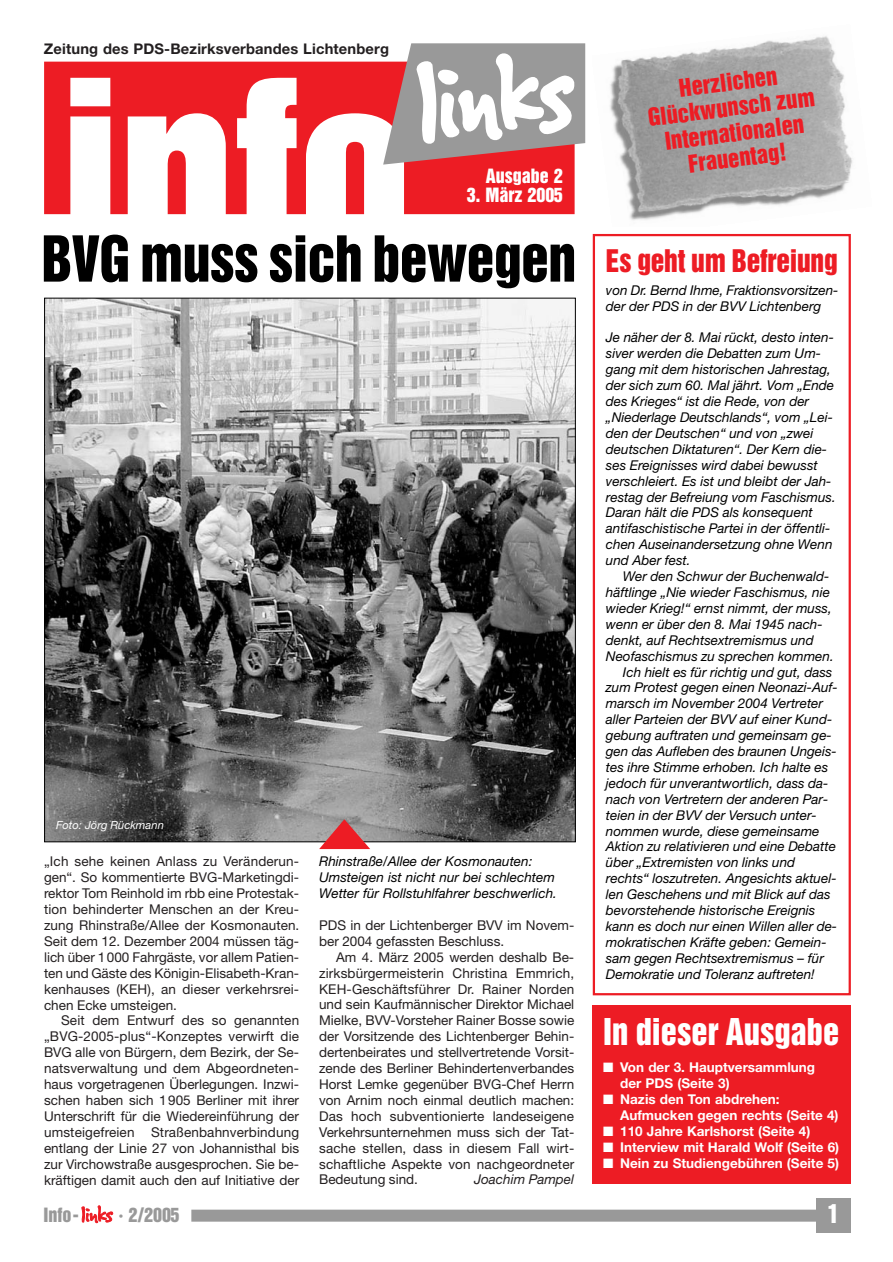
<style>
.page{position:relative;width:893px;height:1262px;background:#fff}
.page>*{position:absolute;margin:0;border:0;box-sizing:border-box;transform-origin:0 0}
.t1{font:57.9px "Helvetica Inserat";letter-spacing:-.01em;color:#000;scale:.96 1}
.t2{font:33.75px "Helvetica Inserat";color:#fff;scale:.96 1}
.t3{font:28.5px "Helvetica Inserat";letter-spacing:-.01em;color:#ed1c24;scale:.96 1}
.t4{font:24px "Helvetica Inserat";color:#fff}
.t5{font:22.5px/25.5px "Helvetica Inserat";color:#ed1c24;text-align:center}
.t6{font:18px "Helvetica Inserat";color:#fff}
.t7{font:18px "Helvetica Inserat";color:#999}
.t8{font:700 14.7px "Helvetica Neue";letter-spacing:.01em;color:#231f20}
.t9{font:italic 13.5px/15.9px "Helvetica Neue";color:#000}
.t10{font:13.5px/15.9px "Helvetica Neue";color:#231f20;text-align:justify}
.t11{font:700 13.5px/15.9px "Helvetica Neue";color:#fff}
.t12{font:italic 13.5px "Helvetica Neue";color:#231f20}
.t13{font:italic 11.25px "Helvetica Neue";color:#fff}
</style>
<div class="page">
<img style="left:610px;top:36px;width:243px;height:185px">
<svg style="left:81px;top:1205px;width:33px;height:19px"></svg>
<div style="left:191px;top:1209px;width:657px;height:12px;background:#999"></div>
<div style="left:816px;top:1198px;width:34px;height:34px;background:#999"></div>
<svg style="left:44px;top:62px;width:530px;height:152px;fill:#ed1c24"></svg>
<svg style="left:346px;top:142px;width:18px;height:72px"></svg>
<svg style="left:383px;top:43px;width:202px;height:122px"></svg>
<div style="left:592px;top:1005px;width:258px;height:179px;background:#ed1c24"></div>
<div style="left:592px;top:234px;width:258px;height:761px;border:2px solid #ed1c24"></div>
<img style="left:46px;top:300px;width:527px;height:540px">
<svg style="left:319px;top:819px;width:51px;height:30px;background:#c65e62"></svg>
<p class="t8" style="left:44px;top:43px;width:346px">Zeitung des PDS-Bezirksverbandes Lichtenberg</p>
<h3 class="t6" style="left:485px;top:168px;width:78px">Ausgabe 2</h3>
<h3 class="t6" style="left:467px;top:188px;width:97px">3. März 2005</h3>
<h1 class="t1" style="left:42px;top:235px;width:558px">BVG muss sich bewegen</h1>
<p class="t13" style="left:56px;top:820px;width:109px">Foto: Jörg Rückmann</p>
<p class="t10" style="left:44px;top:855px;width:257px">„Ich sehe keinen Anlass zu Veränderun&shy;gen“. So kommentierte BVG-Marketingdi&shy;rektor Tom Reinhold im rbb eine Protestak&shy;tion behinderter Menschen an der Kreu&shy;zung Rhinstraße/Allee der Kosmonauten.<br>Seit dem 12. Dezember 2004 müssen täg&shy;lich über 1000 Fahrgäste, vor allem Patien&shy;ten und Gäste des Königin-Elisabeth-Kran&shy;kenhauses (KEH), an dieser verkehrsrei&shy;chen Ecke umsteigen.</p>
<p class="t10" style="left:44px;top:1014px;width:256px;text-indent:17px">Seit dem Entwurf des so genannten „BVG-2005-plus“-Konzeptes verwirft die BVG alle von Bürgern, dem Bezirk, der Se&shy;natsverwaltung und dem Abgeordneten&shy;haus vorgetragenen Überlegungen. Inzwi&shy;schen haben sich 1905 Berliner mit ihrer Unterschrift für die Wiedereinführung der umsteigefreien Straßenbahnverbindung entlang der Linie 27 von Johannisthal bis zur Virchowstraße ausgesprochen. Sie be&shy;kräftigen damit auch den auf Initiative der</p>
<p class="t9" style="left:319px;top:855px;width:239px">Rhinstraße/Allee der Kosmonauten:<br>Umsteigen ist nicht nur bei schlechtem<br>Wetter für Rollstuhlfahrer beschwerlich.</p>
<p class="t10" style="left:319px;top:918px;width:256px">PDS in der Lichtenberger BVV im Novem&shy;ber 2004 gefassten Beschluss.</p>
<p class="t10" style="left:319px;top:950px;width:256px;text-indent:17px">Am 4. März 2005 werden deshalb Be&shy;zirksbürgermeisterin Christina Emmrich, KEH-Geschäftsführer Dr. Rainer Norden und sein Kaufmännischer Direktor Michael Mielke, BVV-Vorsteher Rainer Bosse sowie der Vorsitzende des Lichtenberger Behin&shy;dertenbeirates und stellvertretende Vorsit&shy;zende des Berliner Behindertenverbandes Horst Lemke gegenüber BVG-Chef Herrn von Arnim noch einmal deutlich machen:<br>Das hoch subventionierte landeseigene Verkehrsunternehmen muss sich der Tat&shy;sache stellen, dass in diesem Fall wirt&shy;schaftliche Aspekte von nachgeordneter Bedeutung sind.</p>
<p class="t12" style="left:474px;top:1174px;width:102px">Joachim Pampel</p>
<h3 class="t5" style="left:643px;top:80px;width:169px;rotate:-7deg">Herzlichen<br>Glückwunsch zum<br>Internationalen<br>Frauentag!</h3>
<h3 class="t3" style="left:606px;top:249px;width:243px">Es geht um Befreiung</h3>
<p class="t9" style="left:606px;top:283px;width:234px">von Dr. Bernd Ihme, Fraktionsvorsitzen&shy;der der PDS in der BVV Lichtenberg</p>
<p class="t9" style="left:606px;top:331px;width:231px">Je näher der 8. Mai rückt, desto inten&shy;siver werden die Debatten zum Um&shy;gang mit dem historischen Jahrestag, der sich zum 60. Mal jährt. Vom „Ende des Krieges“ ist die Rede, von der „Niederlage Deutschlands“, vom „Lei&shy;den der Deutschen“ und von „zwei deutschen Diktaturen“. Der Kern die&shy;ses Ereignisses wird dabei bewusst verschleiert. Es ist und bleibt der Jah&shy;restag der Befreiung vom Faschismus.<br>Daran hält die PDS als konsequent antifaschistische Partei in der öffentli&shy;chen Auseinandersetzung ohne Wenn und Aber fest.</p>
<p class="t9" style="left:623px;top:569px;width:208px">Wer den Schwur der Buchenwald-</p>
<p class="t9" style="left:606px;top:585px;width:225px">häftlinge „Nie wieder Faschismus, nie</p>
<p class="t9" style="left:606px;top:601px;width:227px">wieder Krieg!“ ernst nimmt, der muss,</p>
<p class="t9" style="left:606px;top:617px;width:218px">wenn er über den 8. Mai 1945 nach-</p>
<p class="t9" style="left:606px;top:633px;width:209px">denkt, auf Rechtsextremismus und</p>
<p class="t9" style="left:606px;top:649px;width:229px">Neofaschismus zu sprechen kommen.</p>
<p class="t9" style="left:623px;top:665px;width:211px">Ich hielt es für richtig und gut, dass</p>
<p class="t9" style="left:606px;top:681px;width:233px">zum Protest gegen einen Neonazi-Auf-</p>
<p class="t9" style="left:606px;top:697px;width:219px">marsch im November 2004 Vertreter</p>
<p class="t9" style="left:606px;top:713px;width:228px">aller Parteien der BVV auf einer Kund-</p>
<p class="t9" style="left:606px;top:728px;width:227px">gebung auftraten und gemeinsam ge-</p>
<p class="t9" style="left:606px;top:744px;width:232px">gen das Aufleben des braunen Ungeis-</p>
<p class="t9" style="left:606px;top:760px;width:224px">tes ihre Stimme erhoben. Ich halte es</p>
<p class="t9" style="left:606px;top:776px;width:224px">jedoch für unverantwortlich, dass da-</p>
<p class="t9" style="left:606px;top:792px;width:224px">nach von Vertretern der anderen Par-</p>
<p class="t9" style="left:606px;top:808px;width:212px">teien in der BVV der Versuch unter-</p>
<p class="t9" style="left:606px;top:824px;width:215px">nommen wurde, diese gemeinsame</p>
<p class="t9" style="left:606px;top:840px;width:231px">Aktion zu relativieren und eine Debatte</p>
<p class="t9" style="left:606px;top:856px;width:191px">über „Extremisten von links und</p>
<p class="t9" style="left:606px;top:872px;width:232px">rechts“ loszutreten. Angesichts aktuel-</p>
<p class="t9" style="left:606px;top:887px;width:226px">len Geschehens und mit Blick auf das</p>
<p class="t9" style="left:606px;top:903px;width:211px">bevorstehende historische Ereignis</p>
<p class="t9" style="left:606px;top:919px;width:233px">kann es doch nur einen Willen aller de-</p>
<p class="t9" style="left:606px;top:935px;width:222px">mokratischen Kräfte geben: Gemein-</p>
<p class="t9" style="left:606px;top:951px;width:219px">sam gegen Rechtsextremismus – für</p>
<p class="t9" style="left:606px;top:967px;width:210px">Demokratie und Toleranz auftreten!</p>
<h2 class="t2" style="left:603px;top:1018px;width:247px">In dieser Ausgabe</h2>
<p class="t11" style="left:620px;top:1060px;width:196px;text-indent:-17px">■ Von der 3. Hauptversammlung der PDS (Seite 3)</p>
<p class="t11" style="left:620px;top:1092px;width:220px;text-indent:-17px">■ Nazis den Ton abdrehen:<br>Aufmucken gegen rechts (Seite 4)</p>
<p class="t11" style="left:603px;top:1124px;width:208px">■ 110 Jahre Karlshorst (Seite 4)</p>
<p class="t11" style="left:603px;top:1140px;width:237px">■ Interview mit Harald Wolf (Seite 6)</p>
<p class="t11" style="left:603px;top:1156px;width:237px">■ Nein zu Studiengebühren (Seite 5)</p>
<h3 class="t7" style="left:44px;top:1207px;width:37px">Info-</h3>
<h3 class="t7" style="left:119px;top:1207px;width:62px">· 2/2005</h3>
<h3 class="t4" style="left:827px;top:1204px;width:13px">1</h3>
</div>
